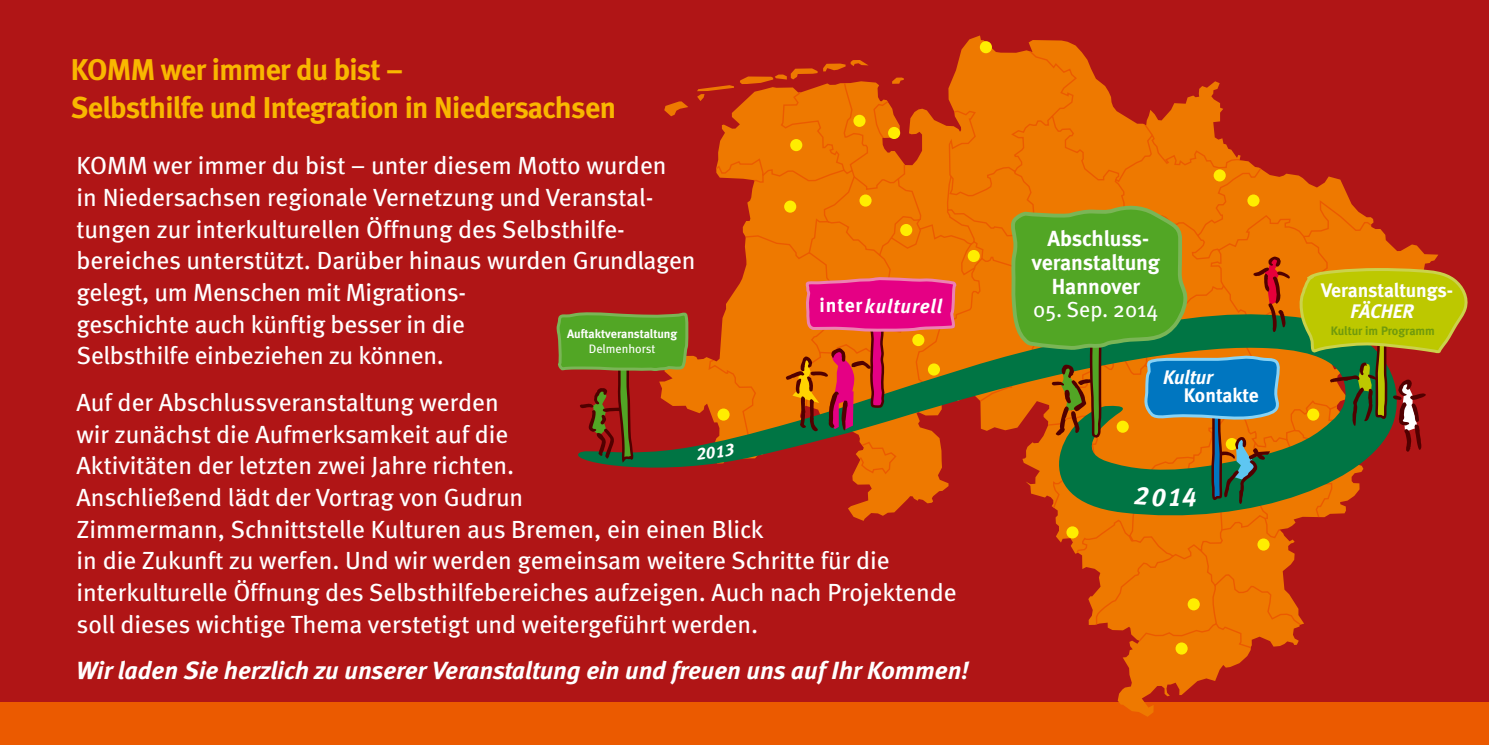
<style>
.page{position:relative;width:1489px;height:745px;background:#fff}
.page>*{position:absolute;margin:0;border:0;box-sizing:border-box;transform-origin:0 0}
.t1{font:700 30px/37.5px "Meta";letter-spacing:-.02em;color:#f9b700}
.t2{font:26px "Meta Bold CELF Italic Caps";color:#fff}
.t3{font:24.75px/31.8px "Meta";color:#fff}
.t4{font:italic 700 24.75px "Meta";color:#fff}
.t5{font:700 21.75px/23.8px "Meta";letter-spacing:-.005em;color:#fff;text-align:center}
.t6{font:21.75px "Meta";color:#fff}
.t7{font:italic 700 19.75px "Meta";letter-spacing:.045em;color:#fff}
.t8{font:700 19.5px "Meta";letter-spacing:-.01em;color:#fff}
.t9{font:italic 700 19.5px "Meta";color:#fff}
.t10{font:17px "Meta Bold CELF Italic Caps";color:#fff}
.t11{font:700 12.25px "Meta";letter-spacing:-.005em;color:#fff}
.t12{font:700 12.25px "Meta";color:#709a0c}
.t13{font:12.25px "Meta";color:#fff}
.s1{font-style:normal}
</style>
<div class="page">
<div style="left:0;top:0;width:1488px;height:738px;background:#b01516"></div>
<div style="left:0;top:702px;width:1488px;height:42px;background:#eb5a00"></div>
<svg style="left:671px;top:35px;width:767px;height:681px"></svg>
<svg style="left:707px;top:49px;width:652px;height:600px"></svg>
<svg style="left:671px;top:310px;width:734px;height:217px"></svg>
<svg style="left:664px;top:101px;width:24px;height:15px"></svg>
<svg style="left:697px;top:68px;width:120px;height:33px"></svg>
<svg style="left:823px;top:60px;width:45px;height:11px"></svg>
<svg style="left:892px;top:77px;width:11px;height:7px"></svg>
<div style="left:1247px;top:194px;width:12px;height:12px;background:#ffed00;border-radius:50%"></div>
<div style="left:1213px;top:169px;width:12px;height:12px;background:#ffed00;border-radius:50%"></div>
<div style="left:967px;top:250px;width:12px;height:12px;background:#ffed00;border-radius:50%"></div>
<div style="left:900px;top:224px;width:12px;height:12px;background:#ffed00;border-radius:50%"></div>
<div style="left:790px;top:139px;width:12px;height:12px;background:#ffed00;border-radius:50%"></div>
<div style="left:784px;top:200px;width:12px;height:12px;background:#ffed00;border-radius:50%"></div>
<div style="left:1175px;top:642px;width:12px;height:12px;background:#ffed00;border-radius:50%"></div>
<div style="left:1187px;top:598px;width:12px;height:12px;background:#ffed00;border-radius:50%"></div>
<div style="left:1257px;top:538px;width:12px;height:12px;background:#ffed00;border-radius:50%"></div>
<div style="left:888px;top:127px;width:12px;height:12px;background:#ffed00;border-radius:50%"></div>
<div style="left:979px;top:41px;width:12px;height:12px;background:#ffed00;border-radius:50%"></div>
<div style="left:853px;top:115px;width:12px;height:12px;background:#ffed00;border-radius:50%"></div>
<div style="left:717px;top:408px;width:12px;height:12px;background:#ffed00;border-radius:50%"></div>
<div style="left:859px;top:194px;width:12px;height:12px;background:#ffed00;border-radius:50%"></div>
<svg style="left:785px;top:275px;width:172px;height:156px;background:#c24c38"></svg>
<svg style="left:556px;top:309px;width:134px;height:177px"></svg>
<svg style="left:1296px;top:266px;width:172px;height:185px"></svg>
<svg style="left:1008px;top:201px;width:180px;height:425px"></svg>
<svg style="left:1010px;top:206px;width:279px;height:300px;background:#767f2f"></svg>
<p class="t1" style="left:71px;top:50px;width:546px">KOMM wer immer du bist –<br>Selbsthilfe und Integration in Niedersachsen</p>
<p class="t3" style="left:77px;top:149px;width:620px">KOMM wer immer du bist – unter diesem Motto wurden<br>in Niedersachsen regionale Vernetzung und Veranstal&shy;tungen zur interkulturellen Öffnung des Selbsthilfe&shy;bereiches unterstützt. Darüber hinaus wurden Grundlagen gelegt, um Menschen mit Migrations-<br>geschichte auch künftig besser in die<br>Selbsthilfe einbeziehen zu können.</p>
<p class="t3" style="left:77px;top:386px;width:881px">Auf der Abschlussveranstaltung werden<br>wir zunächst die Aufmerksamkeit auf die<br>Aktivitäten der letzten zwei Jahre richten.<br>Anschließend lädt der Vortrag von Gudrun<br>Zimmermann, Schnittstelle Kulturen aus Bremen, ein einen Blick<br>in die Zukunft zu werfen. Und wir werden gemeinsam weitere Schritte für die interkulturelle Öffnung des Selbsthilfebereiches aufzeigen. Auch nach Projektende soll dieses wichtige Thema verstetigt und weitergeführt werden.</p>
<p class="t4" style="left:77px;top:655px;width:893px">Wir laden Sie herzlich zu unserer Veranstaltung ein und freuen uns auf Ihr Kommen!</p>
<p class="t7" style="left:819px;top:294px;width:124px"><span class="s1">inter</span>kulturell</p>
<p class="t11" style="left:567px;top:326px;width:112px">Auftaktveranstaltung</p>
<p class="t13" style="left:589px;top:341px;width:68px">Delmenhorst</p>
<p class="t10" style="left:694px;top:443px;width:40px;rotate:-8deg">2013</p>
<p class="t5" style="left:1031px;top:226px;width:130px">Abschluss&shy;veranstaltung<br>Hannover</p>
<p class="t6" style="left:1033px;top:297px;width:127px">05. Sep. 2014</p>
<p class="t9" style="left:1162px;top:365px;width:52px">Kultur</p>
<p class="t8" style="left:1183px;top:383px;width:76px">Kontakte</p>
<p class="t2" style="left:1167px;top:480px;width:16px">1</p>
<p class="t8" style="left:1320px;top:278px;width:133px">Veranstaltungs-</p>
<p class="t9" style="left:1350px;top:299px;width:64px">FÄCHER</p>
<p class="t12" style="left:1330px;top:323px;width:106px">Kultur im Programm</p>
</div>
